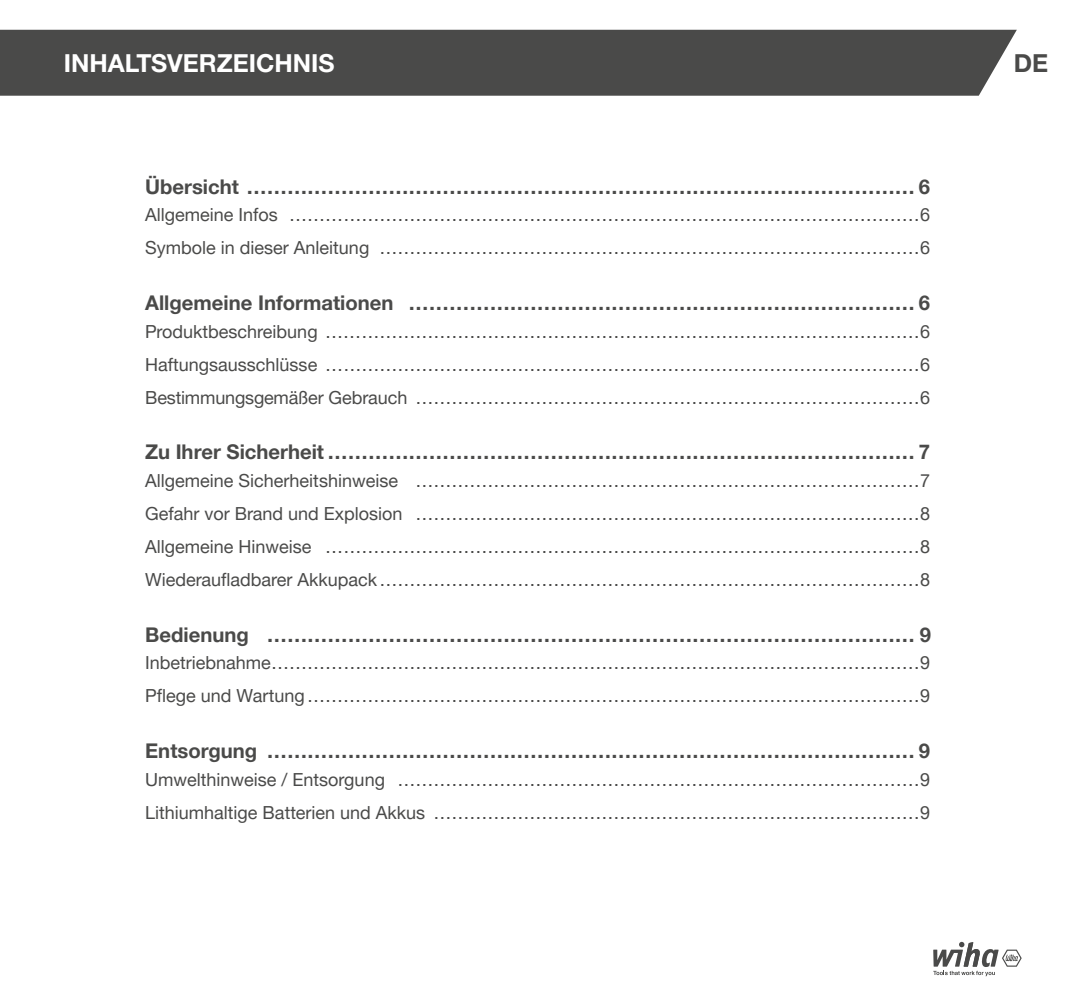
<style>
.page{position:relative;width:1085px;height:989px;background:#fff}
.page>*{position:absolute;margin:0;border:0;box-sizing:border-box;transform-origin:0 0}
.t1{font:700 24.75px "Helvetica Neue LTW1 G";color:#fff}
.t2{font:700 24.75px "Helvetica Neue LTW1 G";color:#4a4a49}
.t3{font:700 20.25px "Helvetica Neue LTW1 G";color:#4a4a49}
.t4{font:18px/33.1px "Helvetica Neue LTW1 G";color:#4a4a49}
</style>
<div class="page">
<div style="left:0;top:30px;width:1016px;height:66px;background:#4a4a49"></div>
<svg style="left:933px;top:941px;width:88px;height:35px"></svg>
<h1 class="t1" style="left:64px;top:47px;width:272px">INHALTSVERZEICHNIS</h1>
<h1 class="t2" style="left:1013px;top:47px;width:36px">DE</h1>
<p class="t3" style="left:145px;top:174px;width:786px">Übersicht ……………………………………………………………………………………… 6</p>
<p class="t4" style="left:145px;top:198px;width:786px">Allgemeine Infos ……………………………………………………………………………………………6<br>Symbole in dieser Anleitung ………………………………………………………………………………6</p>
<p class="t3" style="left:145px;top:290px;width:786px">Allgemeine Informationen ………………………………………………………………… 6</p>
<p class="t4" style="left:145px;top:314px;width:786px;text-align:justify">Produktbeschreibung ………………………………………………………………………………………6<br>Haftungsausschlüsse ………………………………………………………………………………………6<br>Bestimmungsgemäßer Gebrauch …………………………………………………………………………6</p>
<p class="t3" style="left:145px;top:439px;width:786px">Zu Ihrer Sicherheit …………………………………………………………………………… 7</p>
<p class="t4" style="left:145px;top:464px;width:786px;text-align:justify">Allgemeine Sicherheitshinweise …………………………………………………………………………7<br>Gefahr vor Brand und Explosion …………………………………………………………………………8<br>Allgemeine Hinweise ………………………………………………………………………………………8<br>Wiederaufladbarer Akkupack………………………………………………………………………………8</p>
<p class="t3" style="left:145px;top:622px;width:787px">Bedienung …………………………………………………………………………………… 9</p>
<p class="t4" style="left:145px;top:646px;width:786px">Inbetriebnahme………………………………………………………………………………………………9<br>Pflege und Wartung…………………………………………………………………………………………9</p>
<p class="t3" style="left:145px;top:738px;width:786px">Entsorgung …………………………………………………………………………………… 9</p>
<p class="t4" style="left:145px;top:762px;width:786px">Umwelthinweise / Entsorgung ……………………………………………………………………………9<br>Lithiumhaltige Batterien und Akkus ………………………………………………………………………9</p>
</div>
